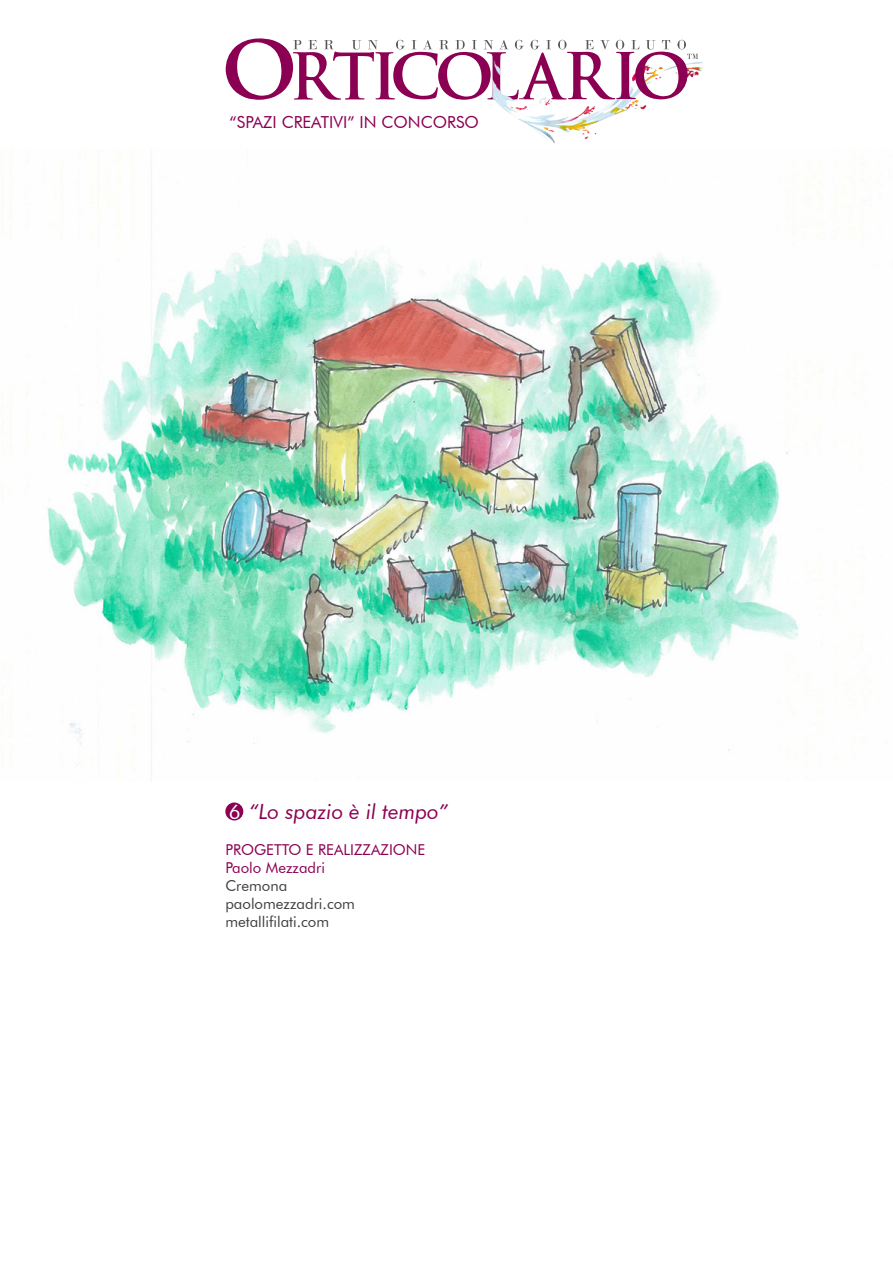
<style>
.page{position:relative;width:893px;height:1263px;background:#fff}
.page>*{position:absolute;margin:0;border:0;box-sizing:border-box;transform-origin:0 0}
.t1{font:italic 21px "Futura BT";color:#8b0052}
.t2{font:16.5px "Futura BT";color:#8b0052}
.t3{font:15px/18px "Futura BT";color:#3e3d40}
.t4{font:15px/18px "Futura BT";color:#8b0052}
.s1{font-style:normal;font-size:20.25px;color:#fff}
</style>
<div class="page">
<div style="left:228px;top:805px;width:13px;height:13px;background:#8b0052;border-radius:50%"></div>
<div style="left:225px;top:802px;width:18px;height:18px;border:5px solid #8b0052;border-radius:50%"></div>
<img style="left:495px;top:62px;width:208px;height:81px">
<svg style="left:225px;top:38px;width:473px;height:62px"></svg>
<img style="left:47px;top:238px;width:752px;height:528px">
<p class="t2" style="left:230px;top:112px;width:251px">“SPAZI CREATIVI” IN CONCORSO</p>
<h1 class="t1" style="left:229px;top:799px;width:221px"><span class="s1">6</span> “Lo spazio è il tempo”</h1>
<p class="t4" style="left:225px;top:840px;width:201px">PROGETTO E REALIZZAZIONE<br>Paolo Mezzadri</p>
<p class="t3" style="left:225px;top:876px;width:131px">Cremona paolomezzadri.com metallifilati.com</p>
</div>
